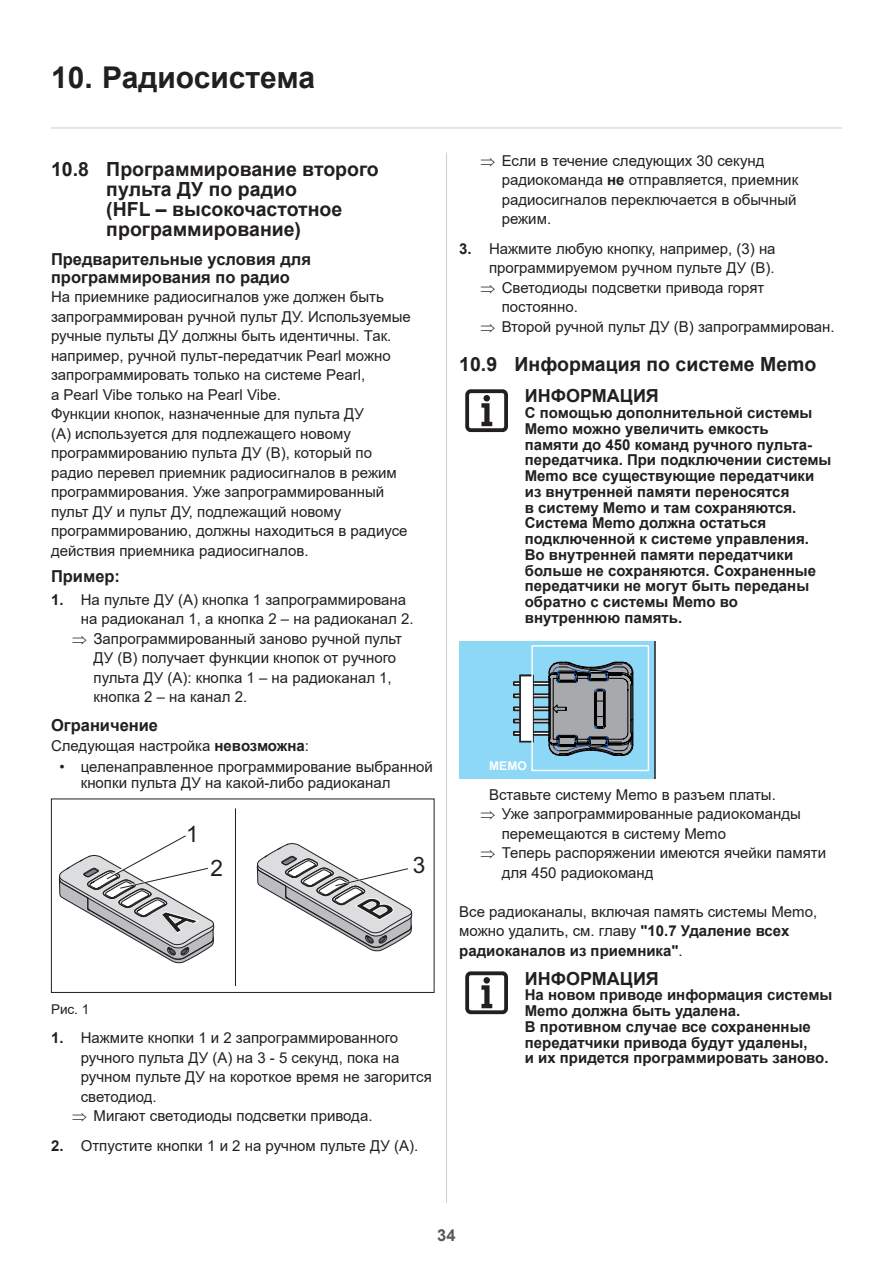
<style>
.page{position:relative;width:893px;height:1263px;background:#fff}
.page>*{position:absolute;margin:0;border:0;box-sizing:border-box;transform-origin:0 0}
.t1{font:700 30px "Arial";color:#231f20}
.t2{font:22.65px "Arial";color:#231f20}
.t3{font:700 19.5px/20.2px "Arial";color:#231f20}
.t4{font:700 18px "Arial";color:#231f20}
.t5{font:700 16.5px/18px "Arial";color:#231f20}
.t6{font:700 16.5px "Arial";color:#57585a}
.t7{font:15px/19.5px "Arial";color:#231f20}
.t8{font:700 15px/15.8px "Arial";color:#231f20}
.t9{font:13.5px "Arial";color:#231f20}
.t10{font:700 12px "Arial";color:#fff}
.s1{font-weight:700}
</style>
<div class="page">
<hr style="left:51px;top:127px;width:791px;height:2px;background:#d1d2d4">
<hr style="left:446px;top:153px;width:1px;height:1050px;background:#d1d2d4">
<div style="left:465px;top:389px;width:43px;height:43px;border:4px solid #231f20;border-radius:4px"></div>
<svg style="left:481px;top:395px;width:11px;height:31px"></svg>
<svg style="left:459px;top:641px;width:197px;height:138px;background:#89b8ce"></svg>
<div style="left:465px;top:971px;width:43px;height:43px;border:4px solid #231f20;border-radius:4px"></div>
<svg style="left:481px;top:977px;width:11px;height:31px"></svg>
<hr style="left:235px;top:809px;width:1px;height:177px;background:#231f20">
<div style="left:51px;top:798px;width:383px;height:195px;border:1px solid #231f20"></div>
<svg style="left:59px;top:835px;width:156px;height:129px"></svg>
<svg style="left:256px;top:843px;width:157px;height:109px"></svg>
<h1 class="t1" style="left:51px;top:56px;width:266px">10. Радиосистема</h1>
<h3 class="t3" style="left:106px;top:159px;width:274px;text-indent:-55px">10.8 Программирование второго пульта ДУ по радио<br>(HFL – высокочастотное программирование)</h3>
<p class="t5" style="left:51px;top:250px;width:261px">Предварительные условия для программирования по радио</p>
<p class="t7" style="left:51px;top:287px;width:361px">На приемнике радиосигналов уже должен быть запрограммирован ручной пульт ДУ. Используемые ручные пульты ДУ должны быть идентичны. Так. например, ручной пульт-передатчик Pearl можно запрограммировать только на системе Pearl,<br>а Pearl Vibe только на Pearl Vibe.<br>Функции кнопок, назначенные для пульта ДУ<br>(A) используется для подлежащего новому программированию пульта ДУ (B), который по радио перевел приемник радиосигналов в режим программирования. Уже запрограммированный пульт ДУ и пульт ДУ, подлежащий новому программированию, должны находиться в радиусе действия приемника радиосигналов.</p>
<p class="t5" style="left:51px;top:568px;width:71px">Пример:</p>
<p class="t7" style="left:51px;top:589px;width:357px"><span class="s1">1.</span> На пульте ДУ (A) кнопка 1 запрограммирована</p>
<p class="t7" style="left:81px;top:609px;width:334px">на радиоканал 1, а кнопка 2 – на радиоканал 2.</p>
<p class="t7" style="left:72px;top:628px;width:331px">⇒ Запрограммированный заново ручной пульт</p>
<p class="t7" style="left:94px;top:648px;width:304px">ДУ (B) получает функции кнопок от ручного</p>
<p class="t7" style="left:94px;top:667px;width:300px">пульта ДУ (A): кнопка 1 – на радиоканал 1,</p>
<p class="t7" style="left:94px;top:687px;width:155px">кнопка 2 – на канал 2.</p>
<p class="t5" style="left:51px;top:716px;width:109px">Ограничение</p>
<p class="t7" style="left:51px;top:736px;width:260px">Следующая настройка <span class="s1">невозможна</span>:</p>
<p class="t7" style="left:81px;top:758px;width:354px;line-height:16.5px;text-indent:-21px">• целенаправленное программирование выбранной кнопки пульта ДУ на какой-либо радиоканал</p>
<h2 class="t2" style="left:186px;top:819px;width:14px">1</h2>
<h2 class="t2" style="left:210px;top:853px;width:14px">2</h2>
<h2 class="t2" style="left:413px;top:850px;width:14px">3</h2>
<p class="t9" style="left:51px;top:1000px;width:40px">Рис. 1</p>
<p class="t7" style="left:51px;top:1028px;width:349px"><span class="s1">1.</span> Нажмите кнопки 1 и 2 запрограммированного</p>
<p class="t7" style="left:81px;top:1048px;width:320px">ручного пульта ДУ (А) на 3 - 5 секунд, пока на</p>
<p class="t7" style="left:81px;top:1067px;width:352px">ручном пульте ДУ на короткое время не загорится</p>
<p class="t7" style="left:81px;top:1087px;width:77px">светодиод.</p>
<p class="t7" style="left:72px;top:1106px;width:302px">⇒ Мигают светодиоды подсветки привода.</p>
<p class="t7" style="left:51px;top:1135px;width:369px"><span class="s1">2.</span> Отпустите кнопки 1 и 2 на ручном пульте ДУ (А).</p>
<p class="t7" style="left:502px;top:151px;width:298px;text-indent:-21px">⇒ Если в течение следующих 30 секунд радиокоманда <span class="s1">не</span> отправляется, приемник радиосигналов переключается в обычный режим.</p>
<p class="t7" style="left:459px;top:238px;width:318px"><span class="s1">3.</span> Нажмите любую кнопку, например, (3) на</p>
<p class="t7" style="left:489px;top:258px;width:287px">программируемом ручном пульте ДУ (В).</p>
<p class="t7" style="left:480px;top:277px;width:285px">⇒ Светодиоды подсветки привода горят</p>
<p class="t7" style="left:502px;top:297px;width:78px">постоянно.</p>
<p class="t7" style="left:480px;top:316px;width:356px">⇒ Второй ручной пульт ДУ (В) запрограммирован.</p>
<h3 class="t3" style="left:459px;top:354px;width:359px">10.9 Информация по системе Memo</h3>
<p class="t4" style="left:525px;top:383px;width:136px">ИНФОРМАЦИЯ</p>
<p class="t8" style="left:525px;top:405px;width:308px">С помощью дополнительной системы<br>Memo можно увеличить емкость<br>памяти до 450 команд ручного пульта&shy;передатчика. При подключении системы<br>Memo все существующие передатчики из внутренней памяти переносятся<br>в систему Memo и там сохраняются.<br>Система Memo должна остаться подключенной к системе управления.<br>Во внутренней памяти передатчики больше не сохраняются. Сохраненные передатчики не могут быть переданы обратно с системы Memo во внутреннюю память.</p>
<p class="t10" style="left:489px;top:757px;width:39px">MEMO</p>
<p class="t7" style="left:489px;top:784px;width:288px">Вставьте систему Memo в разъем платы.</p>
<p class="t7" style="left:480px;top:804px;width:322px">⇒ Уже запрограммированные радиокоманды</p>
<p class="t7" style="left:502px;top:823px;width:226px">перемещаются в систему Memo</p>
<p class="t7" style="left:480px;top:843px;width:347px">⇒ Теперь распоряжении имеются ячейки памяти</p>
<p class="t7" style="left:502px;top:862px;width:153px">для 450 радиокоманд</p>
<p class="t7" style="left:459px;top:901px;width:360px">Все радиоканалы, включая память системы Memo, можно удалить, см. главу <span class="s1">"10.7 Удаление всех радиоканалов из приемника"</span>.</p>
<p class="t4" style="left:525px;top:965px;width:136px">ИНФОРМАЦИЯ</p>
<p class="t8" style="left:525px;top:987px;width:309px">На новом приводе информация системы Memo должна быть удалена.<br>В противном случае все сохраненные передатчики привода будут удалены,<br>и их придется программировать заново.</p>
<p class="t6" style="left:437px;top:1224px;width:20px">34</p>
</div>
